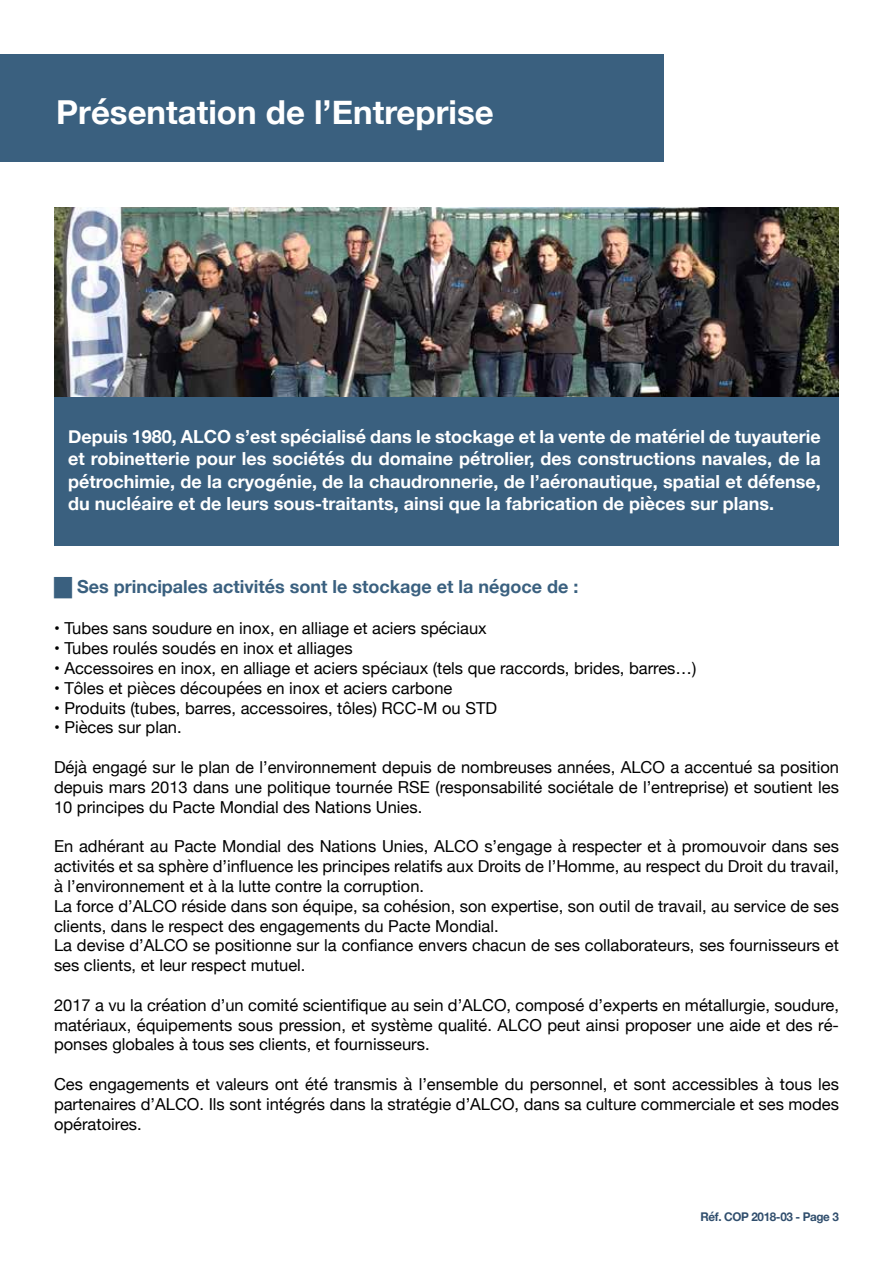
<style>
.page{position:relative;width:893px;height:1263px;background:#fff}
.page>*{position:absolute;margin:0;border:0;box-sizing:border-box;transform-origin:0 0}
.t1{font:700 33px "Helvetica Neue";color:#fff}
.t2{font:700 18px/22.5px "Helvetica Neue";color:#fff;text-align:justify}
.t3{font:700 18px "Helvetica Neue";color:#3a607f}
.t4{font:16.5px/19.8px "Helvetica Neue";color:#000;text-align:justify}
.t5{font:700 12px "Helvetica Neue";letter-spacing:-.03em;color:#304e6d}
</style>
<div class="page">
<div style="left:0;top:54px;width:663px;height:108px;background:#3a607f"></div>
<img style="left:54px;top:207px;width:784px;height:191px">
<div style="left:54px;top:398px;width:785px;height:148px;background:#3a607f"></div>
<h1 class="t1" style="left:56px;top:86px;width:439px">Présentation de l’Entreprise</h1>
<p class="t2" style="left:68px;top:426px;width:754px">Depuis 1980, ALCO s’est spécialisé dans le stockage et la vente de matériel de tuyauterie et robinetterie pour les sociétés du domaine pétrolier, des constructions navales, de la pétrochimie, de la cryogénie, de la chaudronnerie, de l’aéronautique, spatial et défense, du nucléaire et de leurs sous-traitants, ainsi que la fabrication de pièces sur plans.</p>
<p class="t3" style="left:54px;top:572px;width:526px">█ Ses principales activités sont le stockage et la négoce de :</p>
<p class="t4" style="left:54px;top:620px;width:434px">• Tubes sans soudure en inox, en alliage et aciers spéciaux</p>
<p class="t4" style="left:54px;top:639px;width:300px">• Tubes roulés soudés en inox et alliages</p>
<p class="t4" style="left:54px;top:659px;width:644px">• Accessoires en inox, en alliage et aciers spéciaux (tels que raccords, brides, barres…)</p>
<p class="t4" style="left:54px;top:679px;width:400px">• Tôles et pièces découpées en inox et aciers carbone</p>
<p class="t4" style="left:54px;top:699px;width:445px">• Produits (tubes, barres, accessoires, tôles) RCC-M ou STD</p>
<p class="t4" style="left:54px;top:719px;width:129px">• Pièces sur plan.</p>
<p class="t4" style="left:54px;top:758px;width:786px">Déjà engagé sur le plan de l’environnement depuis de nombreuses années, ALCO a accentué sa position depuis mars 2013 dans une politique tournée RSE (responsabilité sociétale de l’entreprise) et soutient les 10 principes du Pacte Mondial des Nations Unies.</p>
<p class="t4" style="left:54px;top:837px;width:786px;text-align:left">En adhérant au Pacte Mondial des Nations Unies, ALCO s’engage à respecter et à promouvoir dans ses activités et sa sphère d’influence les principes relatifs aux Droits de l’Homme, au respect du Droit du travail, à l’environnement et à la lutte contre la corruption.<br>La force d’ALCO réside dans son équipe, sa cohésion, son expertise, son outil de travail, au service de ses clients, dans le respect des engagements du Pacte Mondial.<br>La devise d’ALCO se positionne sur la confiance envers chacun de ses collaborateurs, ses fournisseurs et ses clients, et leur respect mutuel.</p>
<p class="t4" style="left:54px;top:996px;width:786px">2017 a vu la création d’un comité scientifique au sein d’ALCO, composé d’experts en métallurgie, soudure, matériaux, équipements sous pression, et système qualité. ALCO peut ainsi proposer une aide et des ré&shy;ponses globales à tous ses clients, et fournisseurs.</p>
<p class="t4" style="left:54px;top:1075px;width:786px">Ces engagements et valeurs ont été transmis à l’ensemble du personnel, et sont accessibles à tous les partenaires d’ALCO. Ils sont intégrés dans la stratégie d’ALCO, dans sa culture commerciale et ses modes opératoires.</p>
<p class="t5" style="left:700px;top:1207px;width:140px">Réf. COP 2018-03 - Page 3</p>
</div>
